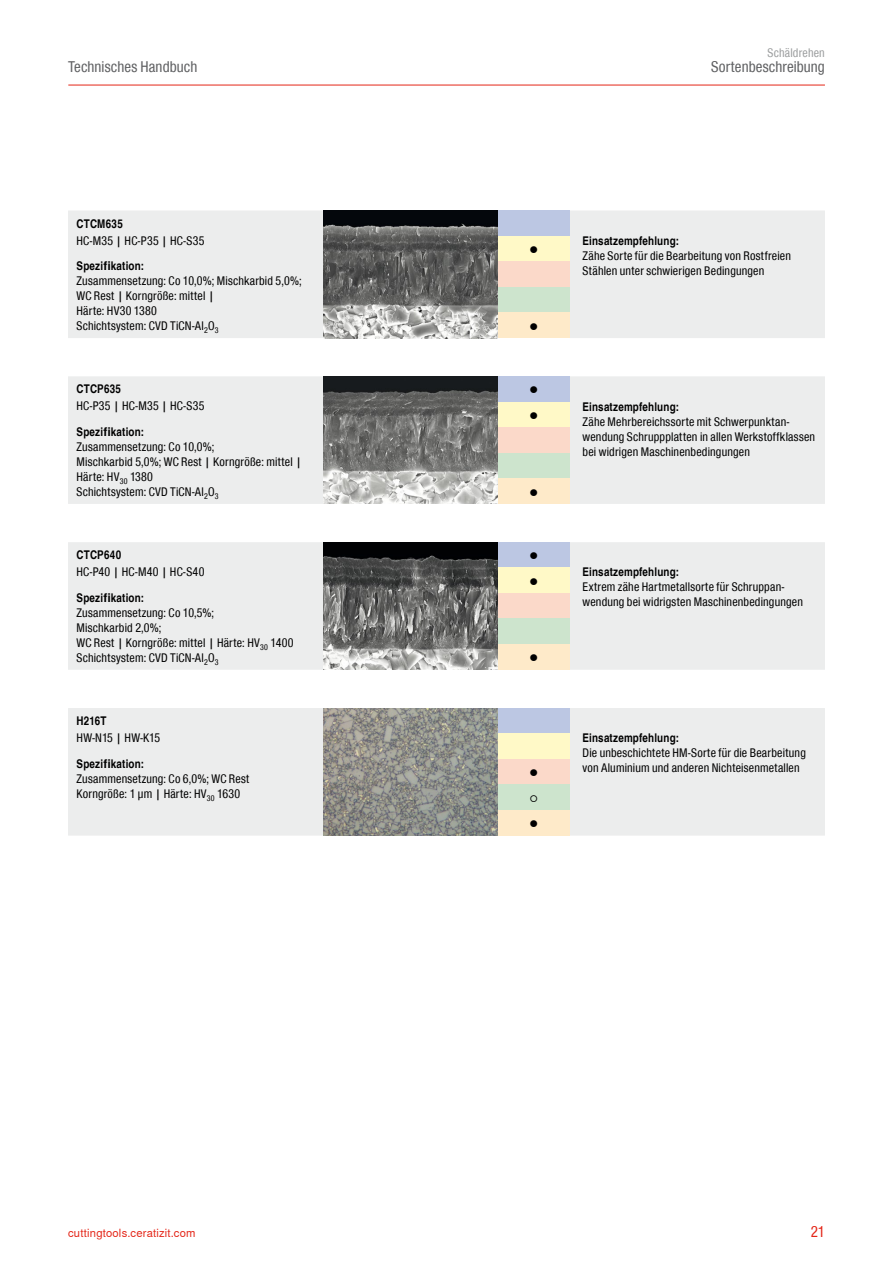
<style>
.page{position:relative;width:893px;height:1263px;background:#fff}
.page>*{position:absolute;margin:0;border:0;box-sizing:border-box;transform-origin:0 0}
.t1{font:15px "Nimbus Sans WNT Global Cond";letter-spacing:.01em;color:#5f6062}
.t2{font:15px "Nimbus Sans WNT Global Cond";color:#e42618}
.t3{font:12px/15px "Nimbus Sans WNT Global Cond";letter-spacing:.015em;color:#000}
.t4{font:700 12px "Nimbus Sans WNT Global Cond";letter-spacing:.015em;color:#000}
.t5{font:12px "Nimbus Sans WNT Global Cond";letter-spacing:-.015em;color:#000}
.t6{font:12px/25.5px "Nimbus Sans WNT Global";color:#000}
.t7{font:12px "Nimbus Sans WNT Global Cond";letter-spacing:.015em;color:#9c9e9f}
.t8{font:11.25px "Nimbus Sans WNT Global";letter-spacing:.015em;color:#e42618}
</style>
<div class="page">
<hr style="left:68px;top:85px;width:757px;height:1px;background:#e42618">
<div style="left:68px;top:708px;width:757px;height:128px;background:#eceded"></div>
<div style="left:497px;top:708px;width:73px;height:25px;background:#bcc7e3"></div>
<div style="left:497px;top:733px;width:73px;height:26px;background:#fff9c7"></div>
<div style="left:497px;top:759px;width:73px;height:25px;background:#fbd9c9"></div>
<div style="left:497px;top:784px;width:73px;height:26px;background:#cde4cd"></div>
<div style="left:497px;top:810px;width:73px;height:26px;background:#feeac9"></div>
<div style="left:68px;top:542px;width:757px;height:128px;background:#eceded"></div>
<div style="left:497px;top:542px;width:73px;height:26px;background:#bcc7e3"></div>
<div style="left:497px;top:568px;width:73px;height:25px;background:#fff9c7"></div>
<div style="left:497px;top:593px;width:73px;height:26px;background:#fbd9c9"></div>
<div style="left:497px;top:619px;width:73px;height:25px;background:#cde4cd"></div>
<div style="left:497px;top:644px;width:73px;height:26px;background:#feeac9"></div>
<div style="left:68px;top:376px;width:757px;height:128px;background:#eceded"></div>
<div style="left:497px;top:376px;width:73px;height:26px;background:#bcc7e3"></div>
<div style="left:497px;top:402px;width:73px;height:25px;background:#fff9c7"></div>
<div style="left:497px;top:427px;width:73px;height:26px;background:#fbd9c9"></div>
<div style="left:497px;top:453px;width:73px;height:25px;background:#cde4cd"></div>
<div style="left:497px;top:478px;width:73px;height:26px;background:#feeac9"></div>
<div style="left:68px;top:211px;width:757px;height:127px;background:#eceded"></div>
<div style="left:497px;top:210px;width:73px;height:26px;background:#bcc7e3"></div>
<div style="left:497px;top:236px;width:73px;height:25px;background:#fff9c7"></div>
<div style="left:497px;top:261px;width:73px;height:26px;background:#fbd9c9"></div>
<div style="left:497px;top:287px;width:73px;height:26px;background:#cde4cd"></div>
<div style="left:497px;top:313px;width:73px;height:25px;background:#feeac9"></div>
<img style="left:323px;top:708px;width:174px;height:128px">
<img style="left:323px;top:542px;width:174px;height:128px">
<img style="left:323px;top:376px;width:174px;height:128px">
<img style="left:323px;top:210px;width:174px;height:128px">
<p class="t7" style="left:767px;top:46px;width:59px">Schäldrehen</p>
<p class="t1" style="left:68px;top:58px;width:131px">Technisches Handbuch</p>
<p class="t1" style="left:711px;top:58px;width:115px">Sortenbeschreibung</p>
<p class="t4" style="left:77px;top:216px;width:48px">CTCM635</p>
<p class="t3" style="left:77px;top:233px;width:130px">HC-M35 | HC-P35 | HC-S35</p>
<p class="t4" style="left:583px;top:234px;width:98px">Einsatzempfehlung:</p>
<p class="t3" style="left:583px;top:248px;width:210px">Zähe Sorte für die Bearbeitung von Rostfreien<br>Stählen unter schwierigen Bedingungen</p>
<p class="t6" style="left:529px;top:236px;width:11px">●</p>
<p class="t4" style="left:77px;top:259px;width:69px">Spezifikation:</p>
<p class="t3" style="left:77px;top:273px;width:227px">Zusammensetzung: Co 10,0%; Mischkarbid 5,0%;<br>WC Rest | Korngröße: mittel |<br>Härte: HV30 1380<br>Schichtsystem: CVD TiCN-Al<sub>2</sub>O<sub>3</sub></p>
<p class="t6" style="left:529px;top:313px;width:11px">●</p>
<p class="t4" style="left:77px;top:382px;width:46px">CTCP635</p>
<p class="t3" style="left:77px;top:399px;width:130px">HC-P35 | HC-M35 | HC-S35</p>
<p class="t4" style="left:583px;top:399px;width:98px">Einsatzempfehlung:</p>
<p class="t3" style="left:583px;top:414px;width:234px">Zähe Mehrbereichssorte mit Schwerpunktan&shy;wendung Schruppplatten in allen Werkstoffklassen bei widrigen Maschinenbedingungen</p>
<p class="t6" style="left:529px;top:377px;width:11px">● ●</p>
<p class="t4" style="left:77px;top:425px;width:69px">Spezifikation:</p>
<p class="t3" style="left:77px;top:439px;width:227px">Zusammensetzung: Co 10,0%;<br>Mischkarbid 5,0%; WC Rest | Korngröße: mittel |<br>Härte: HV<sub>30</sub> 1380<br>Schichtsystem: CVD TiCN-Al<sub>2</sub>O<sub>3</sub></p>
<p class="t6" style="left:529px;top:479px;width:11px">●</p>
<p class="t4" style="left:77px;top:548px;width:46px">CTCP640</p>
<p class="t3" style="left:77px;top:565px;width:129px">HC-P40 | HC-M40 | HC-S40</p>
<p class="t4" style="left:583px;top:565px;width:98px">Einsatzempfehlung:</p>
<p class="t3" style="left:583px;top:580px;width:222px">Extrem zähe Hartmetallsorte für Schruppan&shy;wendung bei widrigsten Maschinenbedingungen</p>
<p class="t6" style="left:529px;top:542px;width:11px">● ●</p>
<p class="t4" style="left:77px;top:591px;width:69px">Spezifikation:</p>
<p class="t3" style="left:77px;top:605px;width:219px">Zusammensetzung: Co 10,5%;<br>Mischkarbid 2,0%;<br>WC Rest | Korngröße: mittel | Härte: HV<sub>30</sub> 1400<br>Schichtsystem: CVD TiCN-Al<sub>2</sub>O<sub>3</sub></p>
<p class="t6" style="left:529px;top:644px;width:11px">●</p>
<p class="t4" style="left:77px;top:714px;width:31px">H216T</p>
<p class="t5" style="left:77px;top:731px;width:85px">HW-N15 | HW-K15</p>
<p class="t4" style="left:583px;top:731px;width:98px">Einsatzempfehlung:</p>
<p class="t3" style="left:583px;top:746px;width:225px">Die unbeschichtete HM-Sorte für die Bearbeitung von Aluminium und anderen Nichteisenmetallen</p>
<p class="t4" style="left:77px;top:756px;width:69px">Spezifikation:</p>
<p class="t3" style="left:77px;top:771px;width:174px">Zusammensetzung: Co 6,0%; WC Rest<br>Korngröße: 1 µm | Härte: HV<sub>30</sub> 1630</p>
<p class="t6" style="left:529px;top:759px;width:11px;text-align:justify">● ○ ●</p>
<p class="t8" style="left:68px;top:1227px;width:129px">cuttingtools.ceratizit.com</p>
<p class="t2" style="left:811px;top:1223px;width:16px">21</p>
</div>
